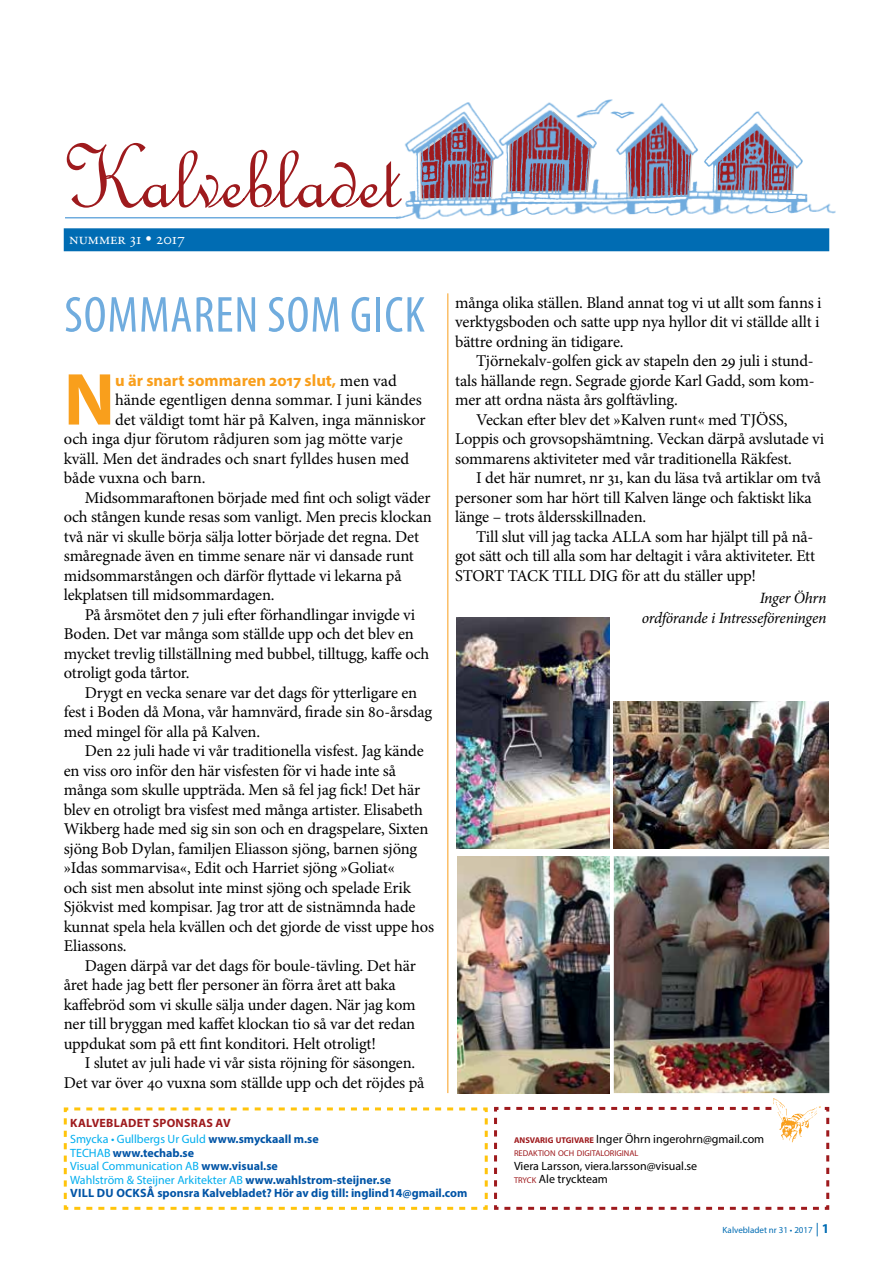
<style>
.page{position:relative;width:893px;height:1263px;background:#fff}
.page>*{position:absolute;margin:0;border:0;box-sizing:border-box;transform-origin:0 0}
.t1{font:700 74.4px "Myriad Pro";color:#f99f1c}
.t2{font:condensed 51px "Myriad Pro";letter-spacing:.02em;color:#70acde}
.t3{font:16.5px/19.5px "Minion Pro";letter-spacing:-.01em;color:#000}
.t4{font:700 16.5px "Myriad Pro";color:#f99f1c}
.t5{font:16.5px "Adobe Garamond Pro";color:#fff}
.t6{font:italic 15.75px/19.5px "Minion Pro";letter-spacing:-.02em;color:#000;text-align:right}
.t7{font:700 12px/13.5px "Myriad Pro";color:#0054a6}
.t8{font:12px/13.5px "Myriad Pro";color:#000}
.t9{font:12px/16.5px "Myriad Pro";color:#00aeef}
.t10{font:9px "Myriad Pro";color:#006cb3}
.t11{font:8.4px "Myriad Pro";color:#9e1a1d}
.s1{font-family:"Minion Pro";font-weight:400;color:#000}
.s2{font-weight:700;color:#9e1a1d}
.s3{font-weight:700;color:#0054a6}
.s4{font-weight:400;color:#00aeef}
.s5{font-weight:700;font-size:8.4px;color:#9e1a1d}
.s6{font-size:8.4px;color:#9e1a1d}
.s7{font-size:13.5px}
.s8{font-weight:700;font-size:13.5px}
</style>
<div class="page">
<div style="left:64px;top:228px;width:765px;height:23px;background:#006cb3;border:2px solid #006cb3"></div>
<hr style="left:65px;top:217px;width:333px;height:1px;background:#70acde">
<img style="left:395px;top:99px;width:440px;height:121px">
<svg style="left:63px;top:1106px;width:767px;height:104px"></svg>
<svg style="left:67px;top:143px;width:335px;height:65px"></svg>
<img style="left:774px;top:1098px;width:48px;height:47px">
<img style="left:457px;top:618px;width:152px;height:231px">
<img style="left:614px;top:702px;width:215px;height:147px">
<img style="left:457px;top:856px;width:152px;height:237px">
<img style="left:614px;top:856px;width:215px;height:237px">
<hr style="left:448px;top:293px;width:1px;height:800px;background:#f99f1c">
<p class="t5" style="left:69px;top:229px;width:117px">nummer 31 • 2017</p>
<h2 class="t2" style="left:64px;top:284px;width:362px">SOMMAREN SOM GICK</h2>
<p class="t3" style="left:455px;top:293px;width:368px">många olika ställen. Bland annat tog vi ut allt som fanns i verktygsboden och satte upp nya hyllor dit vi ställde allt i bättre ordning än tidigare.</p>
<p class="t3" style="left:476px;top:351px;width:339px">Tjörnekalv-golfen gick av stapeln den 29 juli i stund-</p>
<p class="t3" style="left:455px;top:371px;width:361px">tals hällande regn. Segrade gjorde Karl Gadd, som kom-</p>
<p class="t3" style="left:455px;top:390px;width:224px">mer att ordna nästa års golftävling.</p>
<p class="t3" style="left:476px;top:410px;width:313px">Veckan efter blev det »Kalven runt« med Tjöss ,</p>
<p class="t3" style="left:455px;top:429px;width:370px">Loppis och grovsopshämtning. Veckan därpå avslutade vi</p>
<p class="t3" style="left:455px;top:449px;width:338px">sommarens aktiviteter med vår traditionella Räkfest.</p>
<p class="t3" style="left:476px;top:468px;width:346px">I det här numret, nr 31, kan du läsa två artiklar om två</p>
<p class="t3" style="left:455px;top:488px;width:358px">personer som har hört till Kalven länge och faktiskt lika</p>
<p class="t3" style="left:455px;top:507px;width:193px">länge – trots åldersskillnaden.</p>
<p class="t3" style="left:476px;top:527px;width:339px">Till slut vill jag tacka ALLA som har hjälpt till på nå-</p>
<p class="t3" style="left:455px;top:546px;width:361px">got sätt och till alla som har deltagit i våra aktiviteter. Ett</p>
<p class="t3" style="left:455px;top:566px;width:302px">STORT TACK TILL DIG för att du ställer upp!</p>
<p class="t6" style="left:642px;top:588px;width:186px">Inger Öhrn<br>ordförande i Intresseföreningen</p>
<h1 class="t1" style="left:64px;top:351px;width:43px">N</h1>
<p class="t4" style="left:115px;top:369px;width:283px">u är snart sommaren 2017 slut, <span class="s1">men vad</span></p>
<p class="t3" style="left:115px;top:390px;width:308px">hände egentligen denna sommar. I juni kändes</p>
<p class="t3" style="left:115px;top:410px;width:312px">det väldigt tomt här på Kalven, inga människor</p>
<p class="t3" style="left:64px;top:429px;width:340px">och inga djur förutom rådjuren som jag mötte varje</p>
<p class="t3" style="left:64px;top:449px;width:347px">kväll. Men det ändrades och snart fylldes husen med</p>
<p class="t3" style="left:64px;top:468px;width:143px">både vuxna och barn.</p>
<p class="t3" style="left:85px;top:488px;width:347px">Midsommaraftonen började med fint och soligt väder</p>
<p class="t3" style="left:64px;top:507px;width:370px">och stången kunde resas som vanligt. Men precis klockan</p>
<p class="t3" style="left:64px;top:527px;width:357px">två när vi skulle börja sälja lotter började det regna. Det</p>
<p class="t3" style="left:64px;top:546px;width:352px">småregnade även en timme senare när vi dansade runt</p>
<p class="t3" style="left:64px;top:566px;width:339px">midsommarstången och därför flyttade vi lekarna på</p>
<p class="t3" style="left:64px;top:585px;width:212px">lekplatsen till midsommardagen.</p>
<p class="t3" style="left:85px;top:605px;width:332px">På årsmötet den 7 juli efter förhandlingar invigde vi</p>
<p class="t3" style="left:64px;top:624px;width:352px">Boden. Det var många som ställde upp och det blev en</p>
<p class="t3" style="left:64px;top:644px;width:367px">mycket trevlig tillställning med bubbel, tilltugg, kaffe och</p>
<p class="t3" style="left:64px;top:663px;width:127px">otroligt goda tårtor.</p>
<p class="t3" style="left:85px;top:683px;width:334px">Drygt en vecka senare var det dags för ytterligare en</p>
<p class="t3" style="left:64px;top:702px;width:370px">fest i Boden då Mona, vår hamnvärd, firade sin 80-årsdag</p>
<p class="t3" style="left:64px;top:722px;width:198px">med mingel för alla på Kalven.</p>
<p class="t3" style="left:85px;top:741px;width:341px">Den 22 juli hade vi vår traditionella visfest. Jag kände</p>
<p class="t3" style="left:64px;top:761px;width:334px">en viss oro inför den här visfesten för vi hade inte så</p>
<p class="t3" style="left:64px;top:780px;width:358px">många som skulle uppträda. Men så fel jag fick! Det här</p>
<p class="t3" style="left:64px;top:800px;width:361px">blev en otroligt bra visfest med många artister. Elisabeth</p>
<p class="t3" style="left:64px;top:819px;width:366px">Wikberg hade med sig sin son och en dragspelare, Sixten</p>
<p class="t3" style="left:64px;top:839px;width:355px">sjöng Bob Dylan, familjen Eliasson sjöng, barnen sjöng</p>
<p class="t3" style="left:64px;top:858px;width:333px">»Idas sommarvisa«, Edit och Harriet sjöng »Goliat«</p>
<p class="t3" style="left:64px;top:878px;width:349px">och sist men absolut inte minst sjöng och spelade Erik</p>
<p class="t3" style="left:64px;top:897px;width:353px">Sjökvist med kompisar. Jag tror att de sistnämnda hade</p>
<p class="t3" style="left:64px;top:917px;width:372px">kunnat spela hela kvällen och det gjorde de visst uppe hos</p>
<p class="t3" style="left:64px;top:936px;width:64px">Eliassons.</p>
<p class="t3" style="left:85px;top:956px;width:333px">Dagen därpå var det dags för boule-tävling. Det här</p>
<p class="t3" style="left:64px;top:975px;width:334px">året hade jag bett fler personer än förra året att baka</p>
<p class="t3" style="left:64px;top:995px;width:353px">kaffebröd som vi skulle sälja under dagen. När jag kom</p>
<p class="t3" style="left:64px;top:1014px;width:353px">ner till bryggan med kaffet klockan tio så var det redan</p>
<p class="t3" style="left:64px;top:1034px;width:314px">uppdukat som på ett fint konditori. Helt otroligt!</p>
<p class="t3" style="left:85px;top:1053px;width:332px">I slutet av juli hade vi vår sista röjning för säsongen.</p>
<p class="t3" style="left:64px;top:1073px;width:362px">Det var över 40 vuxna som ställde upp och det röjdes på</p>
<p class="t9" style="left:70px;top:1114px;width:250px"><span class="s2">Kalvebladet sponsras av<br></span>Smycka • Gullbergs Ur Guld <span class="s3">www.smyckaall m.se</span></p>
<p class="t7" style="left:70px;top:1145px;width:399px"><span class="s4">TECHAB</span> www.techab.se<br><span class="s4">Visual Communication AB</span> www.visual.se<br><span class="s4">Wahlström &amp; Steijner Arkitekter AB</span> www.wahlstrom-steijner.se<br>VILL du också sponsra Kalvebladet? Hör av dig till: inglind14@gmail.com</p>
<p class="t8" style="left:514px;top:1132px;width:252px"><span class="s5">ANSVARIG UTGIVARE</span> Inger Öhrn ingerohrn@gmail.com</p>
<p class="t11" style="left:514px;top:1148px;width:126px">REDAKTION OCH DIGITALORIGINAL</p>
<p class="t8" style="left:514px;top:1159px;width:185px">Viera Larsson, viera.larsson@visual.se<br><span class="s6">TRYCK</span> Ale tryckteam</p>
<p class="t10" style="left:723px;top:1225px;width:108px">Kalvebladet nr 31 • 2017 <span class="s7">|</span> <span class="s8">1</span></p>
</div>
